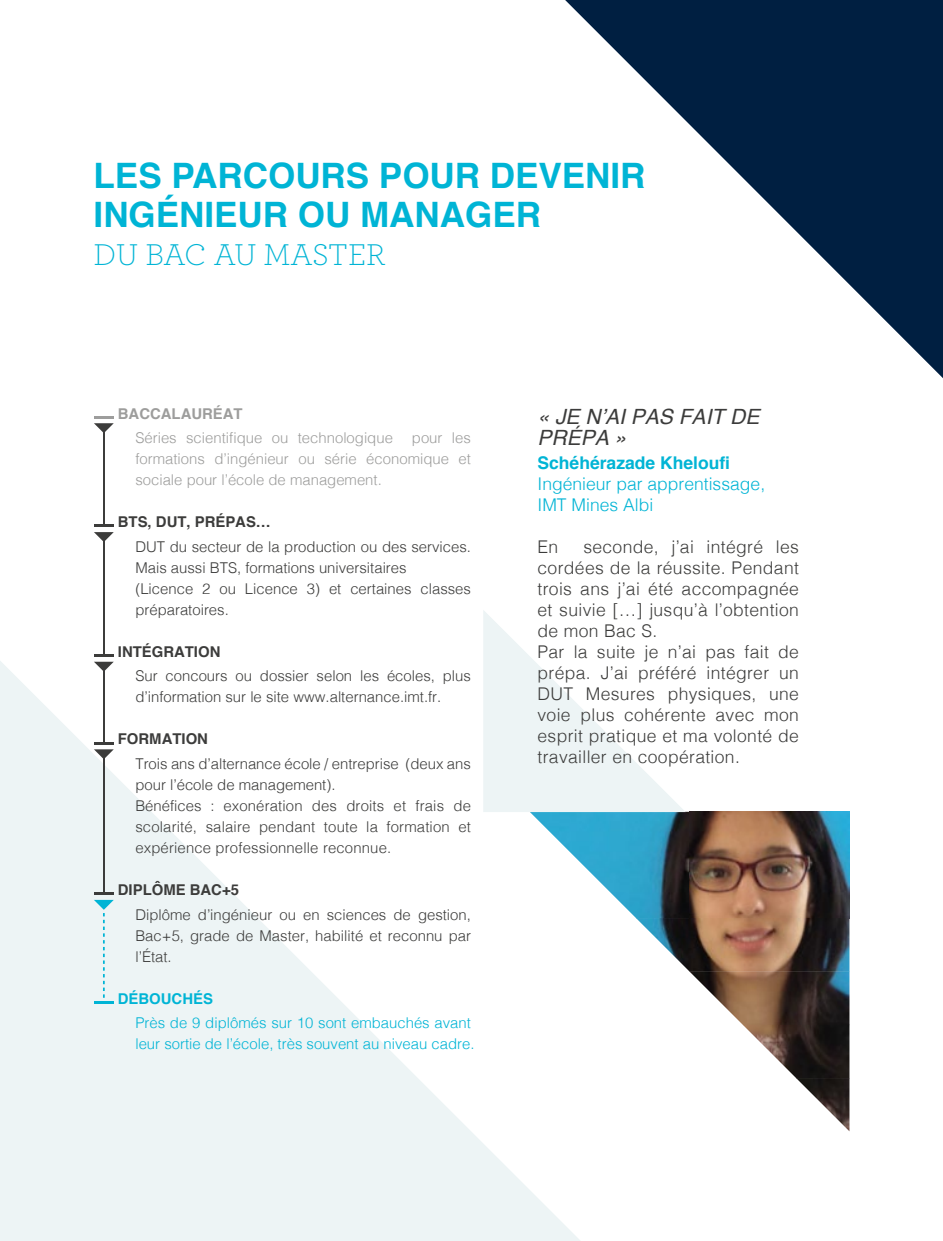
<style>
.page{position:relative;width:943px;height:1241px;background:#fff}
.page>*{position:absolute;margin:0;border:0;box-sizing:border-box;transform-origin:0 0}
.t1{font:700 35px/38.5px "Helvetica";color:#00b4d5}
.t2{font:300 31.5px "Archer";letter-spacing:-.015em;color:#00b4d5}
.t3{font:italic 21px/21px "Helvetica";color:#3c3c3b}
.t4{font:300 17.5px/21px "Helvetica";letter-spacing:.02em;color:#3c3c3b}
.t5{font:300 17.5px/21px "Helvetica";color:#00b4d5}
.t6{font:700 17.5px "Helvetica";color:#00b4d5}
.t7{font:300 14.88px/21px "Helvetica";color:#3c3c3b}
.t8{font:300 14.88px/21px "Helvetica";color:#9d9d9c;text-align:justify}
.t9{font:300 14.88px/21px "Helvetica";color:#00b4d5}
.t10{font:700 14.88px "Helvetica";color:#3c3c3b}
.t11{font:700 14.88px "Helvetica";color:#9d9d9c}
.t12{font:700 14.88px "Helvetica";color:#00b4d5}
</style>
<div class="page">
<img style="left:581px;top:811px;width:268px;height:107px">
<img style="left:636px;top:917px;width:213px;height:54px">
<img style="left:689px;top:971px;width:160px;height:53px">
<img style="left:742px;top:1024px;width:107px;height:54px">
<img style="left:796px;top:1077px;width:53px;height:54px">
<svg style="left:565px;top:0;width:378px;height:378px"></svg>
<svg style="left:483px;top:610px;width:202px;height:202px"></svg>
<svg style="left:0;top:660px;width:581px;height:580px;fill:#edf4f5"></svg>
<hr style="left:94px;top:1000px;width:20px;height:3px;background:#00b4d5">
<hr style="left:94px;top:524px;width:20px;height:3px;background:#3c3c3b">
<hr style="left:94px;top:654px;width:20px;height:2px;background:#3c3c3b">
<hr style="left:94px;top:741px;width:20px;height:3px;background:#3c3c3b">
<hr style="left:94px;top:892px;width:20px;height:2px;background:#3c3c3b">
<svg style="left:94px;top:532px;width:20px;height:9px"></svg>
<svg style="left:94px;top:661px;width:20px;height:10px"></svg>
<svg style="left:94px;top:749px;width:20px;height:10px"></svg>
<svg style="left:94px;top:899px;width:20px;height:98px;background:#d7eef2"></svg>
<hr style="left:103px;top:423px;width:2px;height:103px;background:#3c3c3b">
<hr style="left:103px;top:534px;width:2px;height:122px;background:#3c3c3b">
<hr style="left:103px;top:662px;width:2px;height:81px;background:#3c3c3b">
<hr style="left:103px;top:751px;width:2px;height:143px;background:#3c3c3b">
<hr style="left:94px;top:416px;width:20px;height:2px;background:#9d9d9c">
<svg style="left:94px;top:423px;width:20px;height:10px"></svg>
<h1 class="t1" style="left:94px;top:157px;width:553px">LES PARCOURS POUR DEVENIR<br>INGÉNIEUR OU MANAGER</h1>
<h2 class="t2" style="left:94px;top:234px;width:293px">DU BAC AU MASTER</h2>
<p class="t11" style="left:118px;top:401px;width:126px">BACCALAURÉAT</p>
<p class="t8" style="left:135px;top:426px;width:259px">Séries scientifique ou technologique</p>
<p class="t8" style="left:135px;top:426px;width:337px;text-indent:276px">pour les formations d’ingénieur ou série économique et sociale pour l’école de management.</p>
<p class="t10" style="left:118px;top:510px;width:154px">BTS, DUT, PRÉPAS…</p>
<p class="t7" style="left:135px;top:535px;width:337px">DUT du secteur de la production ou des services.<br>Mais aussi BTS, formations universitaires<br>(Licence 2 ou Licence 3) et certaines classes préparatoires.</p>
<p class="t10" style="left:118px;top:639px;width:104px">INTÉGRATION</p>
<p class="t7" style="left:135px;top:664px;width:337px">Sur concours ou dossier selon les écoles, plus d’information sur le site www.alternance.imt.fr.</p>
<p class="t10" style="left:118px;top:727px;width:92px">FORMATION</p>
<p class="t7" style="left:135px;top:752px;width:337px">Trois ans d’alternance école / entreprise (deux ans pour l’école de management).<br>Bénéfices : exonération des droits et frais de scolarité, salaire pendant toute la formation et expérience professionnelle reconnue.</p>
<p class="t10" style="left:118px;top:877px;width:123px">DIPLÔME BAC+5</p>
<p class="t7" style="left:135px;top:902px;width:337px;text-align:justify">Diplôme d’ingénieur ou en sciences de gestion, Bac+5, grade de Master, habilité et reconnu par l’État.</p>
<p class="t12" style="left:118px;top:986px;width:97px">DÉBOUCHÉS</p>
<p class="t9" style="left:135px;top:1011px;width:340px">Près de 9 diplômés sur 10 sont embauchés avant leur sortie de l’école, très souvent au niveau cadre.</p>
<h3 class="t3" style="left:537px;top:406px;width:223px">« JE N’AI PAS FAIT DE<br>PRÉPA »</h3>
<p class="t6" style="left:537px;top:449px;width:194px">Schéhérazade Kheloufi</p>
<p class="t5" style="left:537px;top:472px;width:229px">Ingénieur par apprentissage,<br>IMT Mines Albi</p>
<p class="t4" style="left:537px;top:535px;width:22px">En</p>
<p class="t4" style="left:537px;top:535px;width:263px;text-indent:46px">seconde, j’ai intégré les cordées de la réussite. Pendant trois ans j’ai été accompagnée et suivie […] jusqu’à l’obtention de mon Bac S.<br>Par la suite je n’ai pas fait de prépa. J’ai préféré intégrer un<br>DUT Mesures physiques, une voie plus cohérente avec mon esprit pratique et ma volonté de travailler en coopération.</p>
</div>
